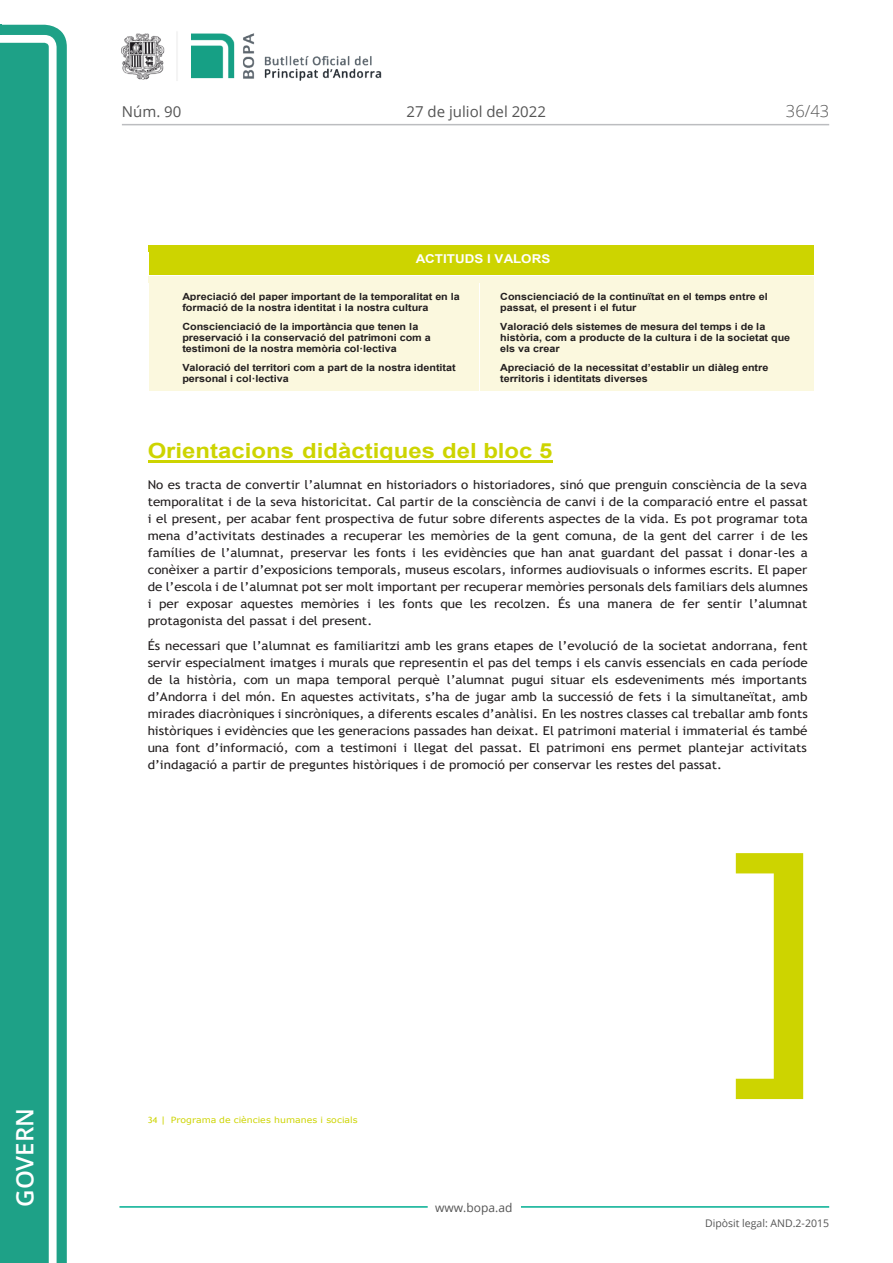
<style>
.page{position:relative;width:893px;height:1263px;background:#fff}
.page>*{position:absolute;margin:0;border:0;box-sizing:border-box;transform-origin:0 0}
.t1{font:600 24px "Open Sans";color:#fff}
.t2{font:700 20.85px "Arial";color:#cdd400;scale:1.14 1}
.t3{font:300 16.5px "Open Sans";color:#545454}
.t4{font:15px "Open Sans";color:#545454}
.t5{font:12.15px/17.1px "Trebuchet MS";color:#231f20;text-align:justify;scale:1.09 1}
.t6{font:700 12.15px "Arial";color:#fffefd;scale:1.09 1}
.t7{font:12px "Open Sans";color:#545454}
.t8{font:10.5px "Open Sans";color:#545454}
.t9{font:700 9.9px/11.4px "Arial";color:#231f20;scale:1.09 1}
.t10{font:8.55px "Verdana";letter-spacing:.005em;color:#cdd400;scale:1.09 1}
.s1{font-family:"Trebuchet MS"}
</style>
<div class="page">
<svg style="left:0;top:25px;width:67px;height:1238px;fill:#1ea187"></svg>
<div style="left:0;top:43px;width:49px;height:1220px;background:#1ea187"></div>
<img style="left:122px;top:32px;width:260px;height:49px">
<hr style="left:119px;top:1206px;width:309px;height:2px;background:#00ae91">
<hr style="left:521px;top:1206px;width:308px;height:2px;background:#00ae91">
<hr style="left:122px;top:124px;width:707px;height:1px;background:#bcbdc0">
<div style="left:148px;top:245px;width:666px;height:31px;background:#cdd400"></div>
<div style="left:148px;top:276px;width:331px;height:115px;background:#fbf8de"></div>
<div style="left:479px;top:276px;width:335px;height:115px;background:#fbf8de"></div>
<svg style="left:148px;top:252px;width:1px;height:24px"></svg>
<hr style="left:148px;top:283px;width:1px;height:108px;background:#fff">
<hr style="left:479px;top:283px;width:1px;height:108px;background:#fff">
<hr style="left:148px;top:460px;width:405px;height:3px;background:#cdd400">
<svg style="left:736px;top:853px;width:67px;height:246px"></svg>
<p class="t4" style="left:122px;top:102px;width:61px">Núm. 90</p>
<p class="t4" style="left:406px;top:102px;width:141px">27 de juliol del 2022</p>
<h3 class="t3" style="left:786px;top:100px;width:45px">36/43</h3>
<p class="t6" style="left:416px;top:251px;width:125px">ACTITUDS I VALORS</p>
<p class="t9" style="left:182px;top:291px;width:256px">Apreciació del paper important de la temporalitat en la formació de la nostra identitat i la nostra cultura</p>
<p class="t9" style="left:182px;top:320px;width:229px">Conscienciació de la importància que tenen la preservació i la conservació del patrimoni com a testimoni de la nostra memòria col·lectiva</p>
<p class="t9" style="left:182px;top:362px;width:252px">Valoració del territori com a part de la nostra identitat personal i col·lectiva</p>
<p class="t9" style="left:500px;top:291px;width:247px">Conscienciació de la continuïtat en el temps entre el passat, el present i el futur</p>
<p class="t9" style="left:500px;top:320px;width:268px">Valoració dels sistemes de mesura del temps i de la història, com a producte de la cultura i de la societat que els va crear</p>
<p class="t9" style="left:500px;top:362px;width:247px">Apreciació de la necessitat d’establir un diàleg entre territoris i identitats diverses</p>
<p class="t2" style="left:148px;top:436px;width:357px">Orientacions didàctiques del bloc 5</p>
<p class="t5" style="left:148px;top:476px;width:607px">No es tracta de convertir l’alumnat en historiadors o historiadores, sinó que prenguin consciència de la seva temporalitat i de la seva historicitat. Cal partir de la consciència de canvi i de la comparació entre el passat i el present, per acabar fent prospectiva de futur sobre diferents aspectes de la vida. Es pot programar tota mena d’activitats destinades a recuperar les memòries de la gent comuna, de la gent del carrer i de les famílies de l’alumnat, preservar les fonts i les evidències que han anat guardant del passat i donar-les a conèixer a partir d’exposicions temporals, museus escolars, informes audiovisuals o informes escrits. El paper de l’escola i de l’alumnat pot ser molt important per recuperar memòries personals dels familiars dels alumnes i per exposar aquestes memòries i les fonts que les recolzen. És una manera de fer sentir l’alumnat protagonista del passat i del present.</p>
<p class="t5" style="left:148px;top:637px;width:607px">És necessari que l’alumnat es familiaritzi amb les grans etapes de l’evolució de la societat andorrana, fent servir especialment imatges i murals que representin el pas del temps i els canvis essencials en cada període de la història, com un mapa temporal perquè l’alumnat pugui situar els esdeveniments més importants d’Andorra i del món. En aquestes activitats, s’ha de jugar amb la successió de fets i la simultaneïtat, amb mirades diacròniques i sincròniques, a diferents escales d’anàlisi. En les nostres classes cal treballar amb fonts històriques i evidències que les generacions passades han deixat. El patrimoni material i immaterial és també una font d’informació, com a testimoni i llegat del passat. El patrimoni ens permet plantejar activitats d’indagació a partir de preguntes històriques i de promoció per conservar les restes del passat.</p>
<h1 class="t1" style="left:8px;top:1207px;width:100px;rotate:-90deg">Govern</h1>
<p class="t10" style="left:148px;top:1114px;width:194px"><span class="s1">34</span> | Programa de ciències humanes i socials</p>
<p class="t7" style="left:435px;top:1199px;width:79px">www.bopa.ad</p>
<p class="t8" style="left:705px;top:1216px;width:125px">Dipòsit legal: AND.2-2015</p>
</div>
